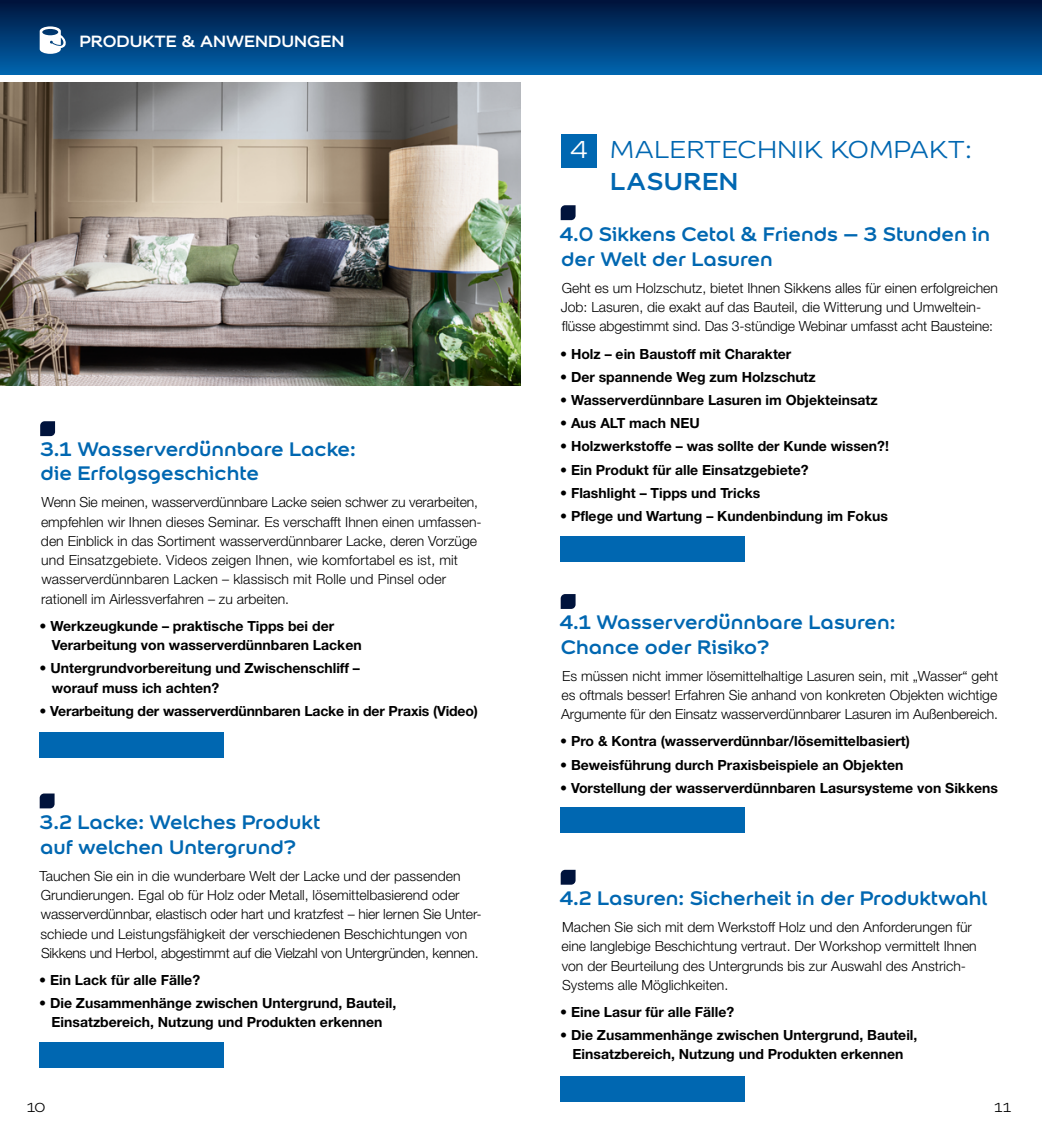
<style>
.page{position:relative;width:1042px;height:1141px;background:#fff}
.page>*{position:absolute;margin:0;border:0;box-sizing:border-box;transform-origin:0 0}
.t1{font:26.25px "Colour Sans";letter-spacing:.02em;color:#0067b1}
.t2{font:700 26.25px "Colour Sans";letter-spacing:.02em;color:#0067b1}
.t3{font:26.25px "Colour Sans";color:#fff}
.t4{font:700 21px/24.5px "Colour Sans";color:#0067b1}
.t5{font:700 17.5px "Colour Sans";color:#fff}
.t6{font:300 14px/19.2px "Helvetica Neue LT Std";color:#000}
.t7{font:700 14px/19.2px "Helvetica Neue LT Std";color:#000;text-align:center}
.t8{font:14px "Colour Sans";color:#000}
</style>
<div class="page">
<div style="left:0;top:0;width:1042px;height:74px;background:linear-gradient(to bottom,#00133a,#0063ac)"></div>
<svg style="left:40px;top:26px;width:27px;height:28px"></svg>
<img style="left:0;top:82px;width:521px;height:303px">
<div style="left:561px;top:134px;width:35px;height:33px;background:#0067b1"></div>
<svg style="left:561px;top:205px;width:14px;height:15px"></svg>
<svg style="left:561px;top:594px;width:14px;height:15px"></svg>
<svg style="left:561px;top:870px;width:14px;height:15px"></svg>
<svg style="left:40px;top:793px;width:15px;height:15px"></svg>
<svg style="left:40px;top:421px;width:15px;height:15px"></svg>
<div style="left:40px;top:732px;width:184px;height:25px;background:#0067b1"></div>
<div style="left:40px;top:1043px;width:184px;height:25px;background:#0067b1"></div>
<div style="left:561px;top:537px;width:184px;height:25px;background:#0067b1"></div>
<div style="left:561px;top:807px;width:184px;height:25px;background:#0067b1"></div>
<div style="left:561px;top:1077px;width:184px;height:25px;background:#0067b1"></div>
<p class="t5" style="left:79px;top:27px;width:266px">PRODUKTE &amp; ANWENDUNGEN</p>
<h2 class="t4" style="left:40px;top:435px;width:317px">3.1 Wasserverdünnbare Lacke: die Erfolgsgeschichte</h2>
<p class="t6" style="left:41px;top:492px;width:442px">Wenn Sie meinen, wasserverdünnbare Lacke seien schwer zu verarbeiten, empfehlen wir Ihnen dieses Seminar. Es verschafft Ihnen einen umfassen&shy;den Einblick in das Sortiment wasserverdünnbarer Lacke, deren Vorzüge und Einsatzgebiete. Videos zeigen Ihnen, wie komfortabel es ist, mit wasserverdünnbaren Lacken – klassisch mit Rolle und Pinsel oder rationell im Airlessverfahren – zu arbeiten.</p>
<p class="t7" style="left:52px;top:616px;width:311px;text-align:left;text-indent:-12px">• Werkzeugkunde – praktische Tipps bei der<br>Verarbeitung von wasserverdünnbaren Lacken</p>
<p class="t7" style="left:52px;top:658px;width:310px;text-align:left;text-indent:-12px">• Untergrundvorbereitung und Zwischenschliff – worauf muss ich achten?</p>
<p class="t7" style="left:40px;top:701px;width:440px">• Verarbeitung der wasserverdünnbaren Lacke in der Praxis (Video)</p>
<h2 class="t4" style="left:40px;top:808px;width:282px">3.2 Lacke: Welches Produkt auf welchen Untergrund?</h2>
<p class="t6" style="left:40px;top:866px;width:444px">Tauchen Sie ein in die wunderbare Welt der Lacke und der passenden Grundierungen. Egal ob für Holz oder Metall, lösemittelbasierend oder wasserverdünnbar, elastisch oder hart und kratzfest – hier lernen Sie Unter&shy;schiede und Leistungsfähigkeit der verschiedenen Beschichtungen von Sikkens und Herbol, abgestimmt auf die Vielzahl von Untergründen, kennen.</p>
<p class="t7" style="left:39px;top:970px;width:162px">• Ein Lack für alle Fälle?</p>
<p class="t7" style="left:39px;top:993px;width:359px">• Die Zusammenhänge zwischen Untergrund, Bauteil,<br>Einsatzbereich, Nutzung und Produkten erkennen</p>
<h1 class="t3" style="left:570px;top:131px;width:19px">4</h1>
<h1 class="t1" style="left:610px;top:131px;width:363px">MALERTECHNIK KOMPAKT:</h1>
<h1 class="t2" style="left:610px;top:160px;width:129px">LASUREN</h1>
<h2 class="t4" style="left:559px;top:220px;width:432px">4.0 Sikkens Cetol &amp; Friends – 3 Stunden in der Welt der Lasuren</h2>
<p class="t6" style="left:561px;top:278px;width:439px">Geht es um Holzschutz, bietet Ihnen Sikkens alles für einen erfolgreichen<br>Job: Lasuren, die exakt auf das Bauteil, die Witterung und Umweltein&shy;flüsse abgestimmt sind. Das 3-stündige Webinar umfasst acht Bausteine:</p>
<p class="t7" style="left:560px;top:344px;width:233px">• Holz – ein Baustoff mit Charakter</p>
<p class="t7" style="left:560px;top:367px;width:257px">• Der spannende Weg zum Holzschutz</p>
<p class="t7" style="left:560px;top:390px;width:319px">• Wasserverdünnbare Lasuren im Objekteinsatz</p>
<p class="t7" style="left:560px;top:413px;width:141px">• Aus ALT mach NEU</p>
<p class="t7" style="left:560px;top:436px;width:330px">• Holzwerkstoffe – was sollte der Kunde wissen?!</p>
<p class="t7" style="left:560px;top:460px;width:250px">• Ein Produkt für alle Einsatzgebiete?</p>
<p class="t7" style="left:560px;top:483px;width:202px">• Flashlight – Tipps und Tricks</p>
<p class="t7" style="left:560px;top:506px;width:329px">• Pflege und Wartung – Kundenbindung im Fokus</p>
<h2 class="t4" style="left:559px;top:608px;width:338px">4.1 Wasserverdünnbare Lasuren:<br>Chance oder Risiko?</h2>
<p class="t6" style="left:561px;top:666px;width:438px;text-align:justify">Es müssen nicht immer lösemittelhaltige Lasuren sein, mit „Wasser“ geht es oftmals besser! Erfahren Sie anhand von konkreten Objekten wichtige Argumente für den Einsatz wasserverdünnbarer Lasuren im Außenbereich.</p>
<p class="t7" style="left:560px;top:731px;width:351px">• Pro &amp; Kontra (wasserverdünnbar/lösemittelbasiert)</p>
<p class="t7" style="left:560px;top:755px;width:345px">• Beweisführung durch Praxisbeispiele an Objekten</p>
<p class="t7" style="left:560px;top:778px;width:439px">• Vorstellung der wasserverdünnbaren Lasursysteme von Sikkens</p>
<h2 class="t4" style="left:559px;top:884px;width:430px">4.2 Lasuren: Sicherheit in der Produktwahl</h2>
<p class="t6" style="left:561px;top:917px;width:417px">Machen Sie sich mit dem Werkstoff Holz und den Anforderungen für eine langlebige Beschichtung vertraut. Der Workshop vermittelt Ihnen von der Beurteilung des Untergrunds bis zur Auswahl des Anstrich-Systems alle Möglichkeiten.</p>
<p class="t7" style="left:560px;top:1002px;width:176px">• Eine Lasur für alle Fälle?</p>
<p class="t7" style="left:560px;top:1025px;width:359px">• Die Zusammenhänge zwischen Untergrund, Bauteil,<br>Einsatzbereich, Nutzung und Produkten erkennen</p>
<p class="t8" style="left:27px;top:1097px;width:20px">10</p>
<p class="t8" style="left:994px;top:1097px;width:18px">11</p>
</div>
